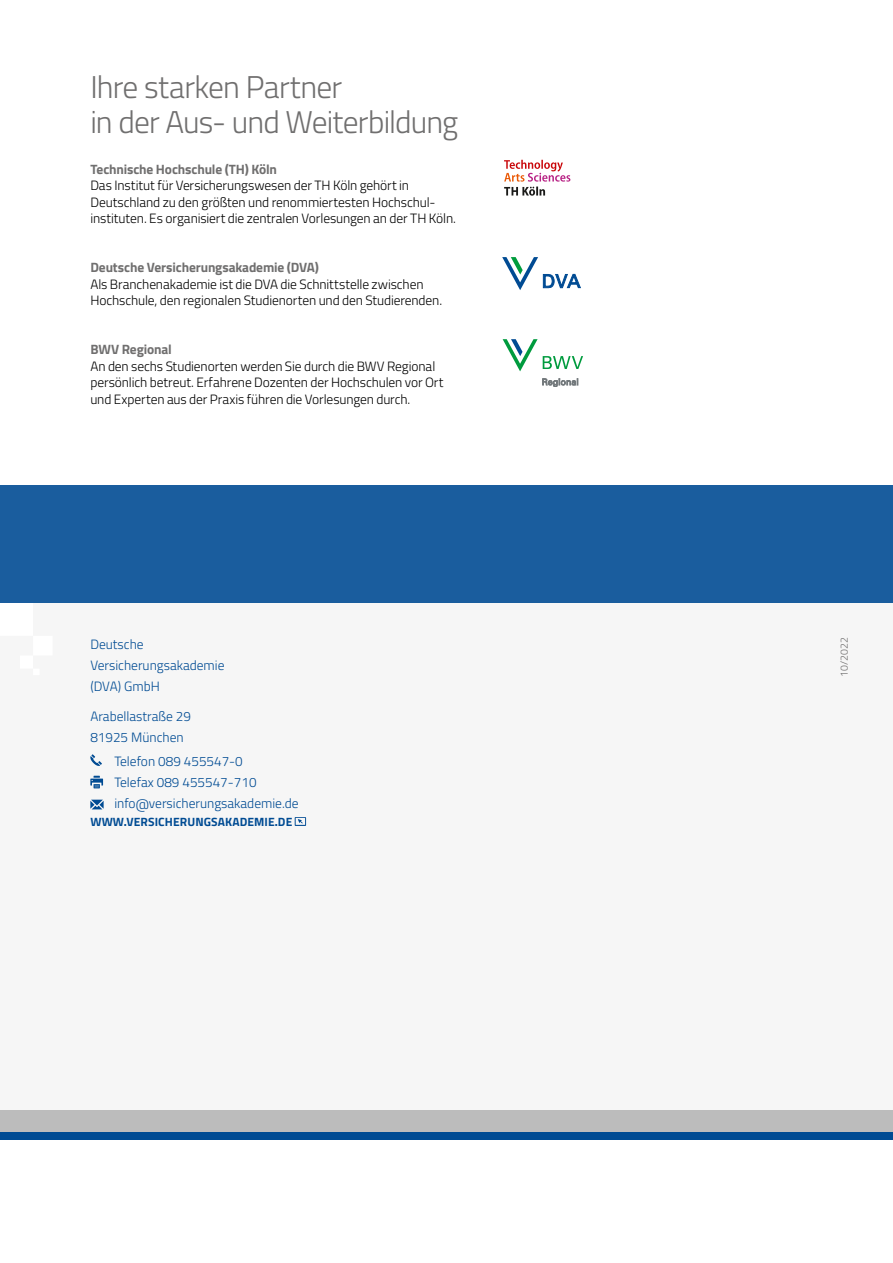
<style>
.page{position:relative;width:893px;height:1263px;background:#fff}
.page>*{position:absolute;margin:0;border:0;box-sizing:border-box;transform-origin:0 0}
.t1{font:300 31.5px/34.5px "Titillium Web";letter-spacing:-.03em;color:#706f6f}
.t2{font:300 13.5px/16.5px "Titillium Web";letter-spacing:-.01em;color:#000}
.t3{font:300 13.5px/21px "Titillium Web";color:#004b93}
.t4{font:700 13.5px "Titillium Web";letter-spacing:-.01em;color:#706f6f}
.t5{font:700 12px "Titillium Web";letter-spacing:.01em;color:#004b93}
.t6{font:300 10.5px "Titillium Web";letter-spacing:.01em;color:#706f6f}
</style>
<div class="page">
<div style="left:0;top:486px;width:893px;height:117px;background:#1a5d9e"></div>
<div style="left:0;top:1131px;width:893px;height:9px;background:#004b93"></div>
<svg style="left:90px;top:754px;width:12px;height:12px"></svg>
<svg style="left:90px;top:776px;width:13px;height:12px"></svg>
<svg style="left:90px;top:800px;width:14px;height:9px"></svg>
<svg style="left:295px;top:817px;width:11px;height:9px"></svg>
<div style="left:0;top:1110px;width:893px;height:21px;background:#bcbcbc"></div>
<svg style="left:502px;top:257px;width:78px;height:33px"></svg>
<svg style="left:503px;top:339px;width:80px;height:32px"></svg>
<svg style="left:542px;top:379px;width:36px;height:8px"></svg>
<svg style="left:504px;top:160px;width:66px;height:36px"></svg>
<h1 class="t1" style="left:90px;top:68px;width:369px">Ihre starken Partner<br>in der Aus- und Weiterbildung</h1>
<p class="t4" style="left:90px;top:159px;width:188px">Technische Hochschule (TH) Köln</p>
<p class="t2" style="left:90px;top:177px;width:367px">Das Institut für Versicherungswesen der TH Köln gehört in<br>Deutschland zu den größten und renommiertesten Hochschul&shy;instituten. Es organisiert die zentralen Vorlesungen an der TH Köln.</p>
<p class="t4" style="left:90px;top:257px;width:230px">Deutsche Versicherungsakademie (DVA)</p>
<p class="t2" style="left:90px;top:275px;width:353px">Als Branchenakademie ist die DVA die Schnittstelle zwischen<br>Hochschule, den regionalen Studienorten und den Studierenden.</p>
<p class="t4" style="left:90px;top:339px;width:83px">BWV Regional</p>
<p class="t2" style="left:90px;top:357px;width:355px">An den sechs Studienorten werden Sie durch die BWV Regional persönlich betreut. Erfahrene Dozenten der Hochschulen vor Ort und Experten aus der Praxis führen die Vorlesungen durch.</p>
<p class="t3" style="left:90px;top:633px;width:136px">Deutsche<br>Versicherungsakademie (DVA) GmbH</p>
<p class="t3" style="left:90px;top:705px;width:102px">Arabellastraße 29<br>81925 München</p>
<p class="t3" style="left:114px;top:750px;width:186px">Telefon 089 455547-0<br>Telefax 089 455547-710 info@versicherungsakademie.de</p>
<p class="t5" style="left:90px;top:812px;width:203px">WWW.VERSICHERUNGSAKADEMIE.DE</p>
<p class="t6" style="left:837px;top:677px;width:42px;rotate:-90deg">10/2022</p>
</div>
